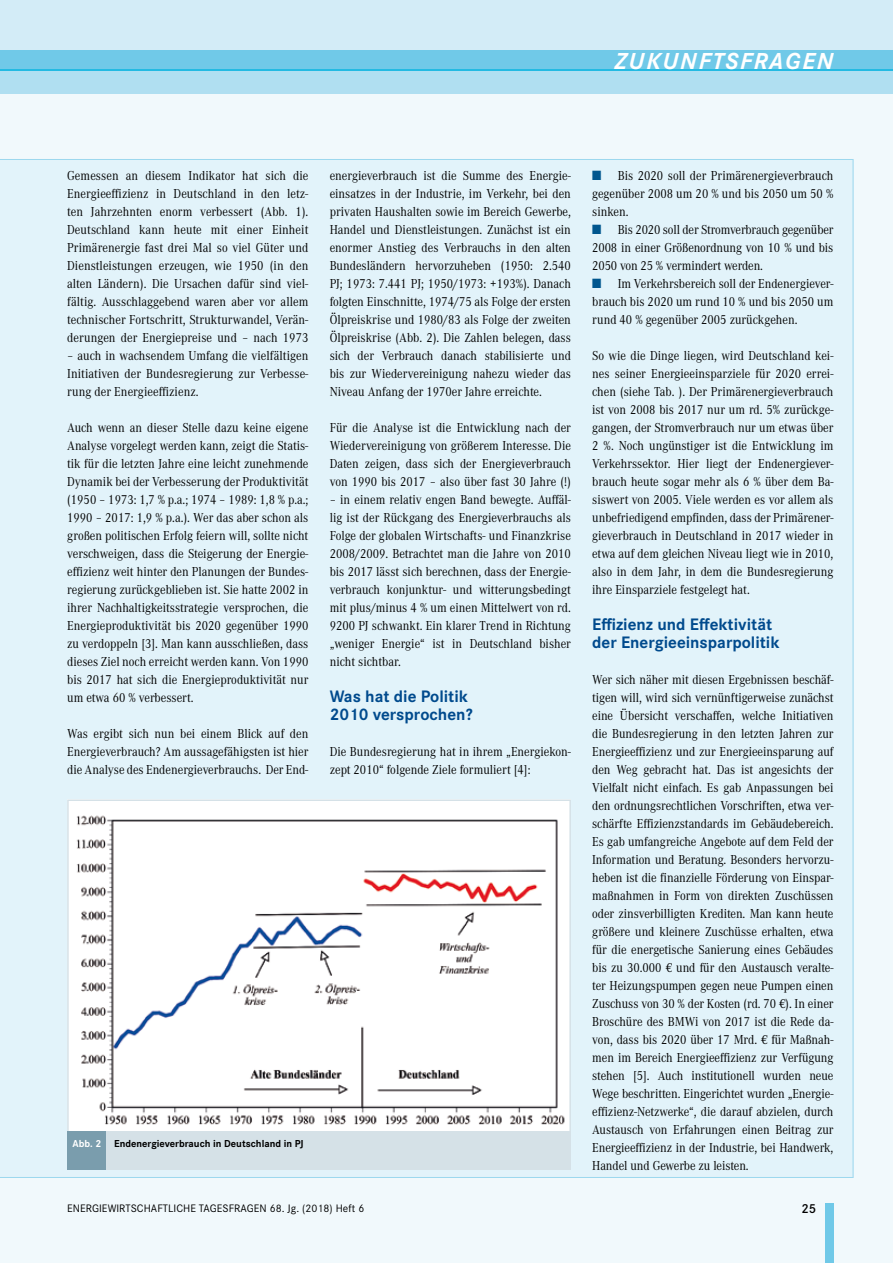
<style>
.page{position:relative;width:893px;height:1263px;background:#fff}
.page>*{position:absolute;margin:0;border:0;box-sizing:border-box;transform-origin:0 0}
.t1{font:italic 700 24px "Corporate S";letter-spacing:.075em;color:#fff}
.t2{font:700 17.25px/18px "Corporate S";color:#004a8d}
.t3{font:13.5px/18px "Corporate A";color:#000;text-align:justify;scale:.9 1}
.t4{font:600 13.5px "Corporate S";color:#000}
.t5{font:11.25px "Corporate S";letter-spacing:.005em;color:#000}
.t6{font:700 10.5px "Corporate S";color:#000}
.s1{color:#fff}
.s2{color:#00568e}
</style>
<div class="page">
<div style="left:0;top:66px;width:893px;height:1197px;background:#f1f9fc"></div>
<div style="left:0;top:159px;width:853px;height:1019px;background:#e2f3fa"></div>
<div style="left:0;top:0;width:893px;height:71px;background:#d3ecf7"></div>
<div style="left:0;top:50px;width:893px;height:19px;background:#70c9e8"></div>
<div style="left:0;top:69px;width:893px;height:5px;background:#23bae2"></div>
<div style="left:825px;top:1203px;width:8px;height:60px;background:#70c9e8"></div>
<div style="left:0;top:71px;width:893px;height:23px;background:#b0dff1"></div>
<img style="left:70px;top:802px;width:498px;height:328px">
<div style="left:67px;top:799px;width:504px;height:334px;border:2px solid #d5e1e7"></div>
<div style="left:68px;top:1131px;width:503px;height:38px;background:#d5e1e7"></div>
<div style="left:67px;top:1131px;width:38px;height:38px;background:#7a9dad"></div>
<h1 class="t1" style="left:615px;top:47px;width:220px">ZUKUNFTSFRAGEN</h1>
<p class="t3" style="left:67px;top:167px;width:270px">Gemessen an diesem Indikator hat sich die Energieeffizienz in Deutschland in den letz&shy;ten Jahrzehnten enorm verbessert (Abb. 1).<br>Deutschland kann heute mit einer Einheit Primärenergie fast drei Mal so viel Güter und Dienstleistungen erzeugen, wie 1950 (in den alten Ländern). Die Ursachen dafür sind viel&shy;fältig. Ausschlaggebend waren aber vor allem technischer Fortschritt, Strukturwandel, Verän&shy;derungen der Energiepreise und – nach 1973</p>
<p class="t3" style="left:67px;top:347px;width:270px">– auch in wachsendem Umfang die vielfältigen Initiativen der Bundesregierung zur Verbesse&shy;rung der Energieeffizienz.</p>
<p class="t3" style="left:67px;top:419px;width:270px">Auch wenn an dieser Stelle dazu keine eigene Analyse vorgelegt werden kann, zeigt die Statis&shy;tik für die letzten Jahre eine leicht zunehmende Dynamik bei der Verbesserung der Produktivität (1950 – 1973: 1,7 % p.a.; 1974 – 1989: 1,8 % p.a.; 1990 – 2017: 1,9 % p.a.). Wer das aber schon als großen politischen Erfolg feiern will, sollte nicht verschweigen, dass die Steigerung der Energie&shy;effizienz weit hinter den Planungen der Bundes&shy;regierung zurückgeblieben ist. Sie hatte 2002 in ihrer Nachhaltigkeitsstrategie versprochen, die Energieproduktivität bis 2020 gegenüber 1990 zu verdoppeln [3]. Man kann ausschließen, dass dieses Ziel noch erreicht werden kann. Von 1990 bis 2017 hat sich die Energieproduktivität nur um etwa 60 % verbessert.</p>
<p class="t3" style="left:67px;top:725px;width:270px">Was ergibt sich nun bei einem Blick auf den Energieverbrauch? Am aussagefähigsten ist hier die Analyse des Endenergieverbrauchs. Der End-</p>
<p class="t6" style="left:72px;top:1137px;width:233px"><span class="s1">Abb. 2</span> Endenergieverbrauch in Deutschland in PJ</p>
<p class="t3" style="left:330px;top:167px;width:270px">energieverbrauch ist die Summe des Energie&shy;einsatzes in der Industrie, im Verkehr, bei den privaten Haushalten sowie im Bereich Gewerbe, Handel und Dienstleistungen. Zunächst ist ein enormer Anstieg des Verbrauchs in den alten Bundesländern hervorzuheben (1950: 2.540<br>PJ; 1973: 7.441 PJ; 1950/1973: +193%). Danach folgten Einschnitte, 1974/75 als Folge der ersten Ölpreiskrise und 1980/83 als Folge der zweiten Ölpreiskrise (Abb. 2). Die Zahlen belegen, dass sich der Verbrauch danach stabilisierte und bis zur Wiedervereinigung nahezu wieder das Niveau Anfang der 1970er Jahre erreichte.</p>
<p class="t3" style="left:330px;top:419px;width:270px">Für die Analyse ist die Entwicklung nach der Wiedervereinigung von größerem Interesse. Die Daten zeigen, dass sich der Energieverbrauch von 1990 bis 2017 – also über fast 30 Jahre (!)</p>
<p class="t3" style="left:330px;top:491px;width:270px">– in einem relativ engen Band bewegte. Auffäl&shy;lig ist der Rückgang des Energieverbrauchs als Folge der globalen Wirtschafts- und Finanzkrise 2008/2009. Betrachtet man die Jahre von 2010 bis 2017 lässt sich berechnen, dass der Energie&shy;verbrauch konjunktur- und witterungsbedingt mit plus/minus 4 % um einen Mittelwert von rd.<br>9200 PJ schwankt. Ein klarer Trend in Richtung „weniger Energie“ ist in Deutschland bisher nicht sichtbar.</p>
<p class="t2" style="left:330px;top:688px;width:144px">Was hat die Politik<br>2010 versprochen?</p>
<p class="t3" style="left:330px;top:743px;width:270px">Die Bundesregierung hat in ihrem „Energiekon&shy;zept 2010“ folgende Ziele formuliert [4]:</p>
<p class="t3" style="left:592px;top:167px;width:270px"><span class="s2">■</span> Bis 2020 soll der Primärenergieverbrauch gegenüber 2008 um 20 % und bis 2050 um 50 % sinken.</p>
<p class="t3" style="left:592px;top:221px;width:270px"><span class="s2">■</span> Bis 2020 soll der Stromverbrauch gegenüber 2008 in einer Größenordnung von 10 % und bis 2050 von 25 % vermindert werden.</p>
<p class="t3" style="left:592px;top:275px;width:270px"><span class="s2">■</span> Im Verkehrsbereich soll der Endenergiever&shy;brauch bis 2020 um rund 10 % und bis 2050 um rund 40 % gegenüber 2005 zurückgehen.</p>
<p class="t3" style="left:592px;top:347px;width:270px">So wie die Dinge liegen, wird Deutschland kei&shy;nes seiner Energieeinsparziele für 2020 errei&shy;chen (siehe Tab. ). Der Primärenergieverbrauch ist von 2008 bis 2017 nur um rd. 5% zurückge&shy;gangen, der Stromverbrauch nur um etwas über 2 %. Noch ungünstiger ist die Entwicklung im Verkehrssektor. Hier liegt der Endenergiever&shy;brauch heute sogar mehr als 6 % über dem Ba&shy;siswert von 2005. Viele werden es vor allem als unbefriedigend empfinden, dass der Primärener&shy;gieverbrauch in Deutschland in 2017 wieder in etwa auf dem gleichen Niveau liegt wie in 2010, also in dem Jahr, in dem die Bundesregierung ihre Einsparziele festgelegt hat.</p>
<p class="t2" style="left:592px;top:616px;width:189px">Effizienz und Effektivität der Energieeinsparpolitik</p>
<p class="t3" style="left:592px;top:671px;width:270px">Wer sich näher mit diesen Ergebnissen beschäf&shy;tigen will, wird sich vernünftigerweise zunächst eine Übersicht verschaffen, welche Initiativen die Bundesregierung in den letzten Jahren zur Energieeffizienz und zur Energieeinsparung auf den Weg gebracht hat. Das ist angesichts der Vielfalt nicht einfach. Es gab Anpassungen bei den ordnungsrechtlichen Vorschriften, etwa ver&shy;schärfte Effizienzstandards im Gebäudebereich.<br>Es gab umfangreiche Angebote auf dem Feld der Information und Beratung. Besonders hervorzu&shy;heben ist die finanzielle Förderung von Einspar&shy;maßnahmen in Form von direkten Zuschüssen oder zinsverbilligten Krediten. Man kann heute größere und kleinere Zuschüsse erhalten, etwa für die energetische Sanierung eines Gebäudes bis zu 30.000 € und für den Austausch veralte&shy;ter Heizungspumpen gegen neue Pumpen einen Zuschuss von 30 % der Kosten (rd. 70 €). In einer Broschüre des BMWi von 2017 ist die Rede da&shy;von, dass bis 2020 über 17 Mrd. € für Maßnah&shy;men im Bereich Energieeffizienz zur Verfügung stehen [5]. Auch institutionell wurden neue Wege beschritten. Eingerichtet wurden „Energie&shy;effizienz-Netzwerke“, die darauf abzielen, durch Austausch von Erfahrungen einen Beitrag zur Energieeffizienz in der Industrie, bei Handwerk, Handel und Gewerbe zu leisten.</p>
<p class="t5" style="left:67px;top:1202px;width:299px">ENERGIEWIRTSCHAFTLICHE TAGESFRAGEN 68. Jg. (2018) Heft 6</p>
<p class="t4" style="left:801px;top:1201px;width:16px">25</p>
</div>
